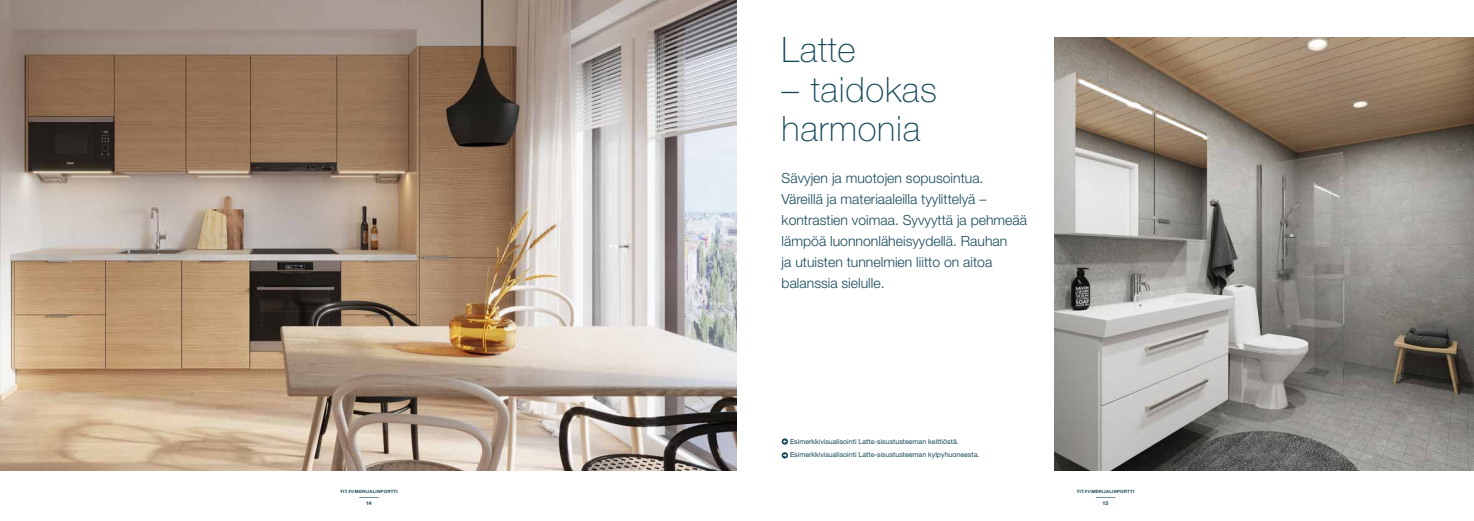
<style>
.page{position:relative;width:1474px;height:521px;background:#fff}
.page>*{position:absolute;margin:0;border:0;box-sizing:border-box;transform-origin:0 0}
.t1{font:100 35px/39.4px "Helvetica Neue LT Pro";letter-spacing:.02em;color:#174859}
.t2{font:300 14px/21px "Helvetica Neue LT Pro";color:#174859}
.t3{font:7px/13.2px "Helvetica Neue LT Pro";color:#174859}
.t4{font:700 5.25px "Helvetica Neue LT Pro";color:#174859}
.t5{font:700 4.38px "Helvetica Neue LT Pro";letter-spacing:.05em;color:#174859}
</style>
<div class="page">
<svg style="left:359px;top:497px;width:19px;height:1px"></svg>
<svg style="left:1096px;top:497px;width:18px;height:1px"></svg>
<img style="left:0;top:0;width:737px;height:470px">
<svg style="left:781px;top:438px;width:7px;height:7px"></svg>
<svg style="left:781px;top:452px;width:7px;height:6px"></svg>
<img style="left:1054px;top:37px;width:419px;height:434px">
<p class="t5" style="left:340px;top:489px;width:59px">YIT.FI/MERIJALINPORTTI</p>
<p class="t4" style="left:366px;top:500px;width:7px">14</p>
<h1 class="t1" style="left:781px;top:30px;width:76px">Latte</h1>
<h1 class="t1" style="left:781px;top:69px;width:157px">– taidokas harmonia</h1>
<p class="t2" style="left:781px;top:167px;width:247px">Sävyjen ja muotojen sopusointua.<br>Väreillä ja materiaaleilla tyylittelyä – kontrastien voimaa. Syvyyttä ja pehmeää lämpöä luonnonläheisyydellä. Rauhan<br>ja utuisten tunnelmien liitto on aitoa balanssia sielulle.</p>
<p class="t3" style="left:790px;top:435px;width:191px">Esimerkkivisualisointi Latte-sisustusteeman keittiöstä.<br>Esimerkkivisualisointi Latte-sisustusteeman kylpyhuoneesta.</p>
<p class="t5" style="left:1076px;top:489px;width:59px">YIT.FI/MERIJALINPORTTI</p>
<p class="t4" style="left:1102px;top:500px;width:7px">15</p>
</div>
